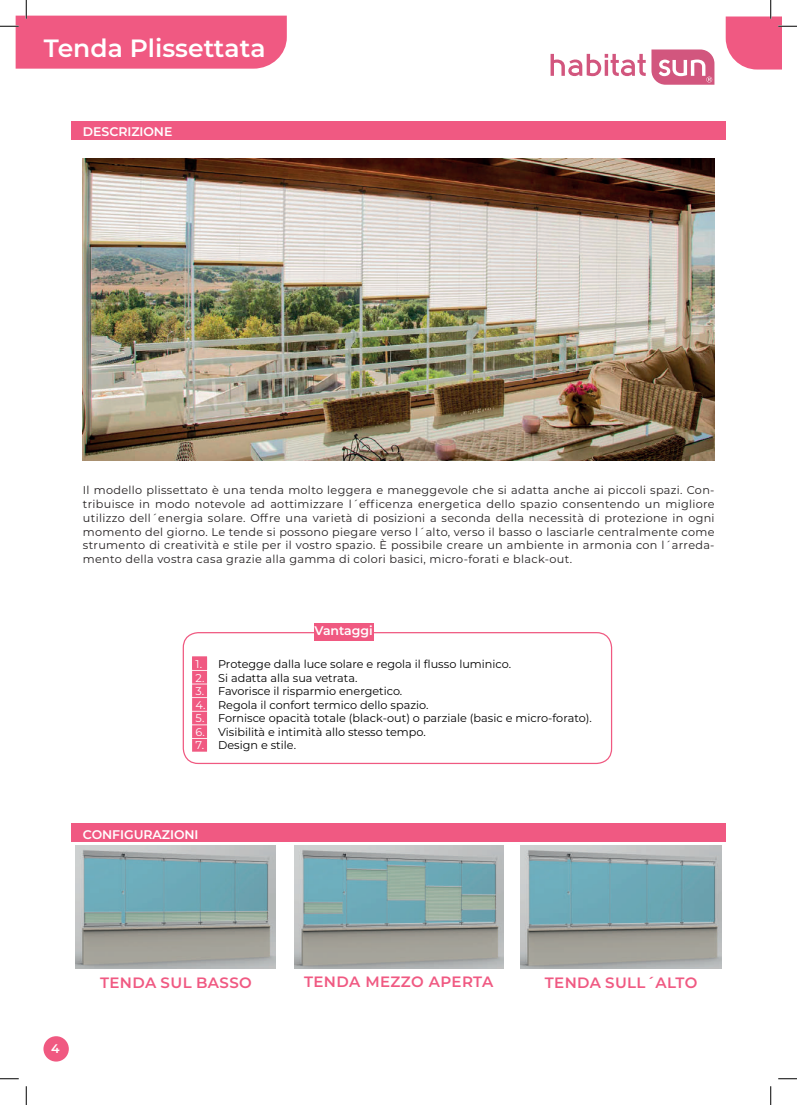
<style>
.page{position:relative;width:797px;height:1105px;background:#fff}
.page>*{position:absolute;margin:0;border:0;box-sizing:border-box;transform-origin:0 0}
.t1{font:600 25px "Montserrat";color:#fff}
.t2{font:600 15px "Montserrat";letter-spacing:.025em;color:#f05982}
.t3{font:600 12.5px "Montserrat";letter-spacing:-.005em;color:#fff}
.t4{font:11.25px/13.8px "Montserrat";letter-spacing:.025em;color:#231f20;text-align:justify}
.t5{font:11.25px "Montserrat";color:#000}
.s1{color:#fff}
</style>
<div class="page">
<div style="left:43px;top:1036px;width:26px;height:25px;background:#f05981;border-radius:50%"></div>
<div style="left:183px;top:632px;width:429px;height:132px;border:1px solid #f05981;border-radius:15px"></div>
<div style="left:71px;top:121px;width:654px;height:19px;background:#f05982"></div>
<div style="left:71px;top:823px;width:654px;height:18px;background:#f05982"></div>
<svg style="left:550px;top:54px;width:95px;height:22px"></svg>
<svg style="left:651px;top:49px;width:63px;height:36px"></svg>
<img style="left:83px;top:159px;width:631px;height:302px">
<img style="left:76px;top:846px;width:199px;height:123px">
<img style="left:294px;top:846px;width:209px;height:123px">
<img style="left:521px;top:846px;width:201px;height:123px">
<div style="left:192px;top:656px;width:15px;height:13px;background:#f48faa"></div>
<div style="left:192px;top:657px;width:15px;height:13px;background:#f05982"></div>
<div style="left:192px;top:671px;width:15px;height:13px;background:#f05982;border:2px solid #f05981"></div>
<div style="left:192px;top:684px;width:15px;height:13px;background:#f05982;border:2px solid #f05981"></div>
<div style="left:192px;top:698px;width:15px;height:13px;background:#f05982;border:2px solid #f05981"></div>
<div style="left:192px;top:712px;width:15px;height:12px;background:#f05982"></div>
<div style="left:192px;top:725px;width:15px;height:13px;background:#f05982;border:2px solid #f05981"></div>
<div style="left:192px;top:739px;width:15px;height:13px;background:#f05982;border:2px solid #f05981"></div>
<div style="left:315px;top:623px;width:59px;height:18px;background:#f05981"></div>
<svg style="left:0;top:1078px;width:19px;height:1px"></svg>
<svg style="left:778px;top:1078px;width:19px;height:1px"></svg>
<svg style="left:0;top:0;width:287px;height:69px"></svg>
<svg style="left:25px;top:1086px;width:2px;height:19px"></svg>
<svg style="left:725px;top:0;width:72px;height:70px"></svg>
<svg style="left:770px;top:1086px;width:1px;height:19px"></svg>
<h1 class="t1" style="left:44px;top:30px;width:223px">Tenda Plissettata</h1>
<p class="t3" style="left:83px;top:122px;width:91px">DESCRIZIONE</p>
<p class="t4" style="left:83px;top:483px;width:633px">Il modello plissettato è una tenda molto leggera e maneggevole che si adatta anche ai piccoli spazi. Con&shy;tribuisce in modo notevole ad aottimizzare l´efficenza energetica dello spazio consentendo un migliore utilizzo dell´energia solare. Offre una varietà di posizioni a seconda della necessità di protezione in ogni momento del giorno. Le tende si possono piegare verso l´alto, verso il basso o lasciarle centralmente come strumento di creatività e stile per il vostro spazio. È possibile creare un ambiente in armonia con l´arreda&shy;mento della vostra casa grazie alla gamma di colori basici, micro-forati e black-out.</p>
<p class="t3" style="left:315px;top:622px;width:60px">Vantaggi</p>
<p class="t5" style="left:196px;top:657px;width:317px"><span class="s1">1.</span> Protegge dalla luce solare e regola il flusso luminico.</p>
<p class="t5" style="left:196px;top:670px;width:163px"><span class="s1">2.</span> Si adatta alla sua vetrata.</p>
<p class="t5" style="left:196px;top:684px;width:208px"><span class="s1">3.</span> Favorisce il risparmio energetico.</p>
<p class="t5" style="left:196px;top:697px;width:234px"><span class="s1">4.</span> Regola il confort termico dello spazio.</p>
<p class="t5" style="left:196px;top:711px;width:398px"><span class="s1">5.</span> Fornisce opacità totale (black-out) o parziale (basic e micro-forato).</p>
<p class="t5" style="left:196px;top:724px;width:231px"><span class="s1">6.</span> Visibilità e intimità allo stesso tempo.</p>
<p class="t5" style="left:196px;top:738px;width:102px"><span class="s1">7.</span> Design e stile.</p>
<p class="t3" style="left:83px;top:825px;width:117px">CONFIGURAZIONI</p>
<p class="t3" style="left:51px;top:1040px;width:10px">4</p>
<h2 class="t2" style="left:100px;top:972px;width:153px">TENDA SUL BASSO</h2>
<h2 class="t2" style="left:304px;top:971px;width:191px">TENDA MEZZO APERTA</h2>
<h2 class="t2" style="left:545px;top:972px;width:154px">TENDA SULL´ALTO</h2>
</div>
